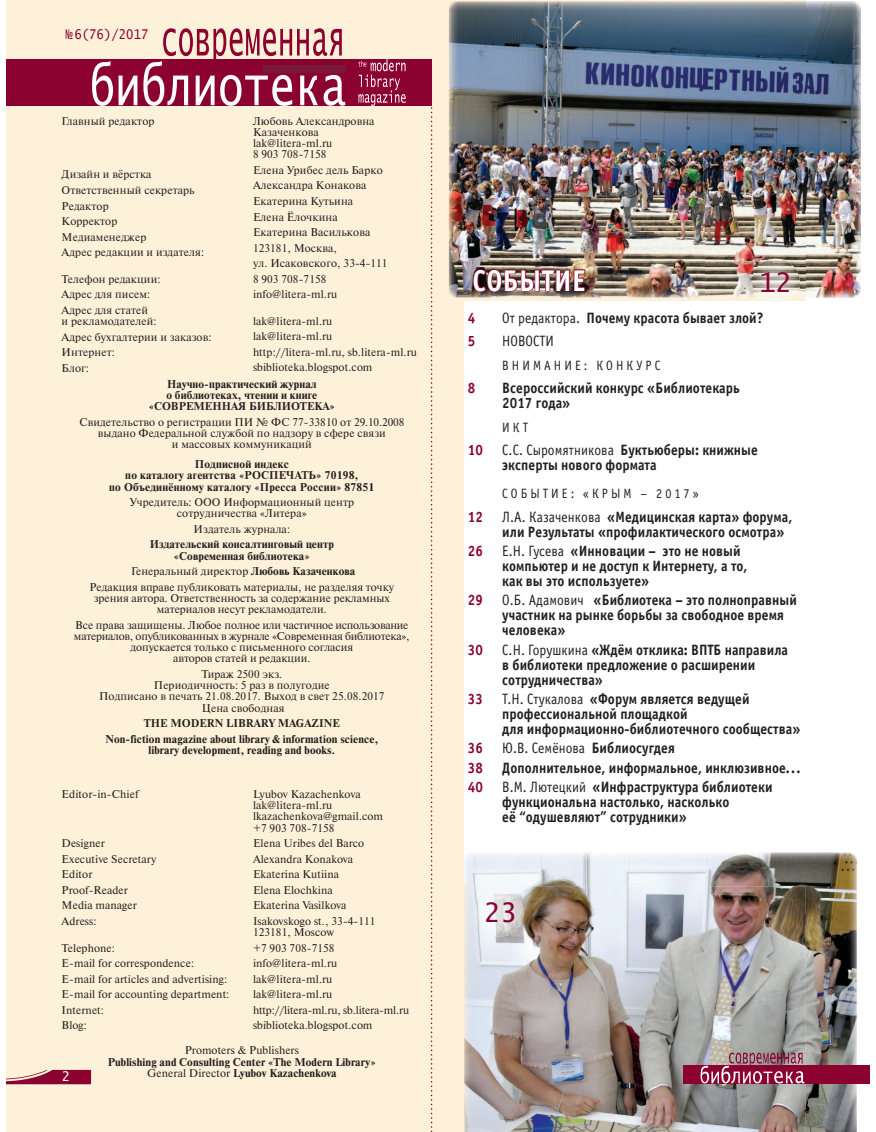
<style>
.page{position:relative;width:876px;height:1132px;background:#fff}
.page>*{position:absolute;margin:0;border:0;box-sizing:border-box;transform-origin:0 0}
.t1{font:700 30px "Officina Sans C";letter-spacing:.02em;color:#fff;scale:.9 1}
.t2{font:27px "Lucida Console";color:#8b012f}
.t3{font:700 15px/15px "Officina Sans C";letter-spacing:.005em;color:#231f20;scale:.9 1}
.t4{font:15px "Officina Sans C";letter-spacing:.005em;color:#231f20;scale:.9 1}
.t5{font:700 15px "Officina Sans C";letter-spacing:.005em;color:#8b012f;scale:.9 1}
.t6{font:13.5px "Officina Sans C";letter-spacing:.25em;color:#231f20;scale:.9 1}
.t7{font:13.5px "Lucida Console";letter-spacing:.01em;color:#8b012f;scale:.9 1}
.t8{font:13.5px "Lucida Console";color:#fff}
.t9{font:11.25px/15.5px "Newton C";letter-spacing:.01em;color:#231f20}
.t10{font:700 11.25px/11.2px "Newton C";letter-spacing:.01em;color:#231f20;text-align:center}
.t11{font:11.25px/11.2px "Newton C";letter-spacing:-.02em;color:#231f20;text-align:center}
.s1{font-weight:700}
.s2{font-weight:400}
.s3{color:#8b012f}
</style>
<div class="page">
<img style="left:464px;top:852px;width:393px;height:46px">
<img style="left:806px;top:898px;width:51px;height:233px">
<img style="left:464px;top:885px;width:342px;height:246px">
<img style="left:475px;top:887px;width:49px;height:49px;border-radius:50%">
<div style="left:6px;top:0;width:458px;height:1131px;background:#fef1d9"></div>
<svg style="left:6px;top:1069px;width:85px;height:14px"></svg>
<div style="left:683px;top:1064px;width:187px;height:18px;background:#8b012f"></div>
<svg style="left:701px;top:1052px;width:103px;height:30px"></svg>
<div style="left:6px;top:59px;width:426px;height:47px;background:#8b012f"></div>
<svg style="left:92px;top:28px;width:253px;height:78px"></svg>
<svg style="left:358px;top:59px;width:48px;height:47px"></svg>
<div style="left:59px;top:21px;width:86px;height:34px;background:#fef1d9"></div>
<div style="left:55px;top:20px;width:104px;height:31px;background:#fef1d9"></div>
<svg style="left:431px;top:107px;width:1px;height:1024px"></svg>
<img style="left:448px;top:0;width:358px;height:301px">
<img style="left:806px;top:1px;width:54px;height:296px">
<img style="left:751px;top:258px;width:49px;height:39px">
<img style="left:756px;top:297px;width:39px;height:4px">
<div style="left:263px;top:65px;width:82px;height:7px;background:#791937"></div>
<p class="t7" style="left:74px;top:29px;width:84px">6(76)/2017</p>
<p class="t7" style="left:61px;top:29px;width:94px">№№9(29)/2012</p>
<p class="t9" style="left:62px;top:114px;width:94px">Главный редактор</p>
<p class="t9" style="left:62px;top:168px;width:144px">Дизайн и вёрстка<br>Ответственный секретарь<br>Редактор<br>Корректор<br>Медиаменеджер<br>Адрес редакции и издателя:</p>
<p class="t9" style="left:62px;top:272px;width:100px">Телефон редакции:<br>Адрес для писем:<br>Адрес для статей</p>
<p class="t9" style="left:62px;top:314px;width:151px">и рекламодателей:<br>Адрес бухгалтерии и заказов:<br>Интернет:<br>Блог:</p>
<p class="t9" style="left:253px;top:116px;width:123px;line-height:11.2px">Любовь Александровна<br>Казаченкова lak@litera-ml.ru<br>8 903 708-7158</p>
<p class="t9" style="left:253px;top:163px;width:136px">Елена Урибес дель Барко<br>Александра Конакова<br>Екатерина Кутьина<br>Елена Ёлочкина<br>Екатерина Василькова<br>123181, Москва,<br>ул. Исаковского, 33-4-111<br>8 903 708-7158 info@litera-ml.ru</p>
<p class="t9" style="left:253px;top:314px;width:165px">lak@litera-ml.ru<br>lak@litera-ml.ru http://litera-ml.ru, sb.litera-ml.ru sbiblioteka.blogspot.com</p>
<p class="t10" style="left:149px;top:379px;width:188px">Научно-практический журнал<br>о библиотеках, чтении и книге «СОВРЕМЕННАЯ БИБЛИОТЕКА»</p>
<p class="t9" style="left:79px;top:417px;width:326px;line-height:11.2px;text-align:center">Свидетельство о регистрации ПИ № ФС 77-33810 от 29.10.2008 выдано Федеральной службой по надзору в сфере связи<br>и массовых коммуникаций</p>
<p class="t10" style="left:109px;top:459px;width:267px">Подписной индекс<br>по каталогу агентства «РОСПЕЧАТЬ» 70198,<br>по Объединённому каталогу «Пресса России» 87851</p>
<p class="t9" style="left:130px;top:497px;width:226px;line-height:11.2px;text-align:center">Учредитель: ООО Информационный центр сотрудничества «Литера»</p>
<p class="t9" style="left:194px;top:522px;width:98px">Издатель журнала:</p>
<p class="t10" style="left:150px;top:539px;width:186px">Издательский консалтинговый центр «Современная библиотека»</p>
<p class="t9" style="left:90px;top:564px;width:306px;text-align:center">Генеральный директор <span class="s1">Любовь Казаченкова<br></span>Редакция вправе публиковать материалы, не разделяя точку</p>
<p class="t9" style="left:94px;top:593px;width:297px;line-height:11.2px;text-align:center">зрения автора. Ответственность за содержание рекламных материалов несут рекламодатели.</p>
<p class="t11" style="left:74px;top:620px;width:337px">Все права защищены. Любое полное или частичное использование материалов, опубликованных в журнале «Современная библиотека», допускается только с письменного согласия<br>авторов статей и редакции.</p>
<p class="t9" style="left:99px;top:669px;width:287px;line-height:11.2px;text-align:center">Тираж 2500 экз.<br>Периодичность: 5 раз в полугодие<br>Подписано в печать 21.08.2017. Выход в свет 25.08.2017<br>Цена свободная</p>
<p class="t10" style="left:105px;top:716px;width:274px;line-height:15.5px">THE MODERN LIBRARY MAGAZINE<br>Non-fiction magazine about library &amp; information science,</p>
<p class="t10" style="left:149px;top:745px;width:188px">library development, reading and books.</p>
<p class="t9" style="left:62px;top:787px;width:78px">Editor-in-Сhief</p>
<p class="t9" style="left:253px;top:789px;width:131px;line-height:11.2px">Lyubov Kazachenkova lak@litera-ml.ru lkazachenkova@gmail.com +7 903 708-7158</p>
<p class="t9" style="left:253px;top:836px;width:124px">Elena Uribes del Barco<br>Alexandra Konakova<br>Ekaterina Kutiina<br>Elena Elochkina<br>Ekaterina Vasilkova<br>Isakovskogo st., 33-4-111</p>
<p class="t9" style="left:253px;top:925px;width:158px">123181, Moscow<br>+7 903 708-7158 info@litera-ml.ru lak@litera-ml.ru lak@litera-ml.ru http://litera-ml.ru, sb.litera-ml.ru sbiblioteka.blogspot.com</p>
<p class="t9" style="left:62px;top:836px;width:96px">Designer<br>Executive Secretary<br>Editor<br>Proof-Reader<br>Media manager<br>Adress:</p>
<p class="t9" style="left:62px;top:940px;width:169px">Telephone:<br>E-mail for correspondence:<br>E-mail for articles and advertising:<br>E-mail for accounting department:<br>Internet:<br>Blog:</p>
<p class="t8" style="left:62px;top:1069px;width:10px">2</p>
<p class="t9" style="left:185px;top:1043px;width:116px">Promoters &amp; Publishers</p>
<p class="t10" style="left:108px;top:1056px;width:270px">Publishing and Consulting Center «The Modern Library»<br><span class="s2">General Director</span> Lyubov Kazachenkova</p>
<h1 class="t1" style="left:472px;top:269px;width:127px"><span class="s3">С</span>ОБЫТИЕ</h1>
<h2 class="t2" style="left:759px;top:270px;width:34px">12</h2>
<h3 class="t5" style="left:468px;top:312px;width:10px">4</h3>
<h3 class="t3" style="left:502px;top:311px;width:292px"><span class="s2">От редактора.</span> Почему красота бывает злой?</h3>
<h3 class="t5" style="left:468px;top:335px;width:10px">5</h3>
<h3 class="t4" style="left:502px;top:335px;width:59px">НОВОСТИ</h3>
<p class="t6" style="left:502px;top:360px;width:177px">ВНИМАНИЕ: КОНКУРС</p>
<h3 class="t5" style="left:468px;top:382px;width:10px">8</h3>
<h3 class="t3" style="left:502px;top:382px;width:265px">Всероссийский конкурс «Библиотекарь<br>2017 года»</h3>
<p class="t6" style="left:502px;top:422px;width:30px">ИКТ</p>
<h3 class="t5" style="left:468px;top:444px;width:18px">10</h3>
<h3 class="t3" style="left:502px;top:444px;width:286px"><span class="s2">С.С. Сыромятникова</span> Буктьюберы: книжные эксперты нового формата</h3>
<p class="t6" style="left:502px;top:488px;width:220px">СОБЫТИЕ: «КРЫМ – 2017»</p>
<h3 class="t5" style="left:468px;top:511px;width:18px">12</h3>
<h3 class="t3" style="left:502px;top:510px;width:324px"><span class="s2">Л.А. Казаченкова</span> «Медицинская карта» форума, или Результаты «профилактического осмотра»</h3>
<h3 class="t5" style="left:468px;top:545px;width:18px">26</h3>
<h3 class="t3" style="left:502px;top:544px;width:274px"><span class="s2">Е.Н. Гусева</span> «Инновации – это не новый компьютер и не доступ к Интернету, а то, как вы это используете»</h3>
<h3 class="t5" style="left:468px;top:594px;width:18px">29</h3>
<h3 class="t3" style="left:502px;top:594px;width:329px"><span class="s2">О.Б. Адамович</span> «Библиотека – это полноправный участник на рынке борьбы за свободное время человека»</h3>
<h3 class="t5" style="left:468px;top:643px;width:18px">30</h3>
<h3 class="t3" style="left:502px;top:643px;width:319px"><span class="s2">С.Н. Горушкина</span> «Ждём отклика: ВПТБ направила в библиотеки предложение о расширении сотрудничества»</h3>
<h3 class="t5" style="left:468px;top:693px;width:18px">33</h3>
<h3 class="t3" style="left:502px;top:692px;width:333px"><span class="s2">Т.Н. Стукалова</span> «Форум является ведущей профессиональной площадкой<br>для информационно-библиотечного сообщества»</h3>
<h3 class="t5" style="left:468px;top:742px;width:18px">36</h3>
<h3 class="t4" style="left:502px;top:742px;width:193px">Ю.В. Семёнова <span class="s1">Библиосугдея</span></h3>
<h3 class="t5" style="left:468px;top:761px;width:18px">38</h3>
<h3 class="t3" style="left:502px;top:761px;width:333px">Дополнительное, информальное, инклюзивное...</h3>
<h3 class="t5" style="left:468px;top:780px;width:18px">40</h3>
<h3 class="t3" style="left:502px;top:780px;width:302px"><span class="s2">В.М. Лютецкий</span> «Инфраструктура библиотеки функциональна настолько, насколько<br>её “одушевляют” сотрудники»</h3>
<h2 class="t2" style="left:484px;top:900px;width:34px">23</h2>
</div>
